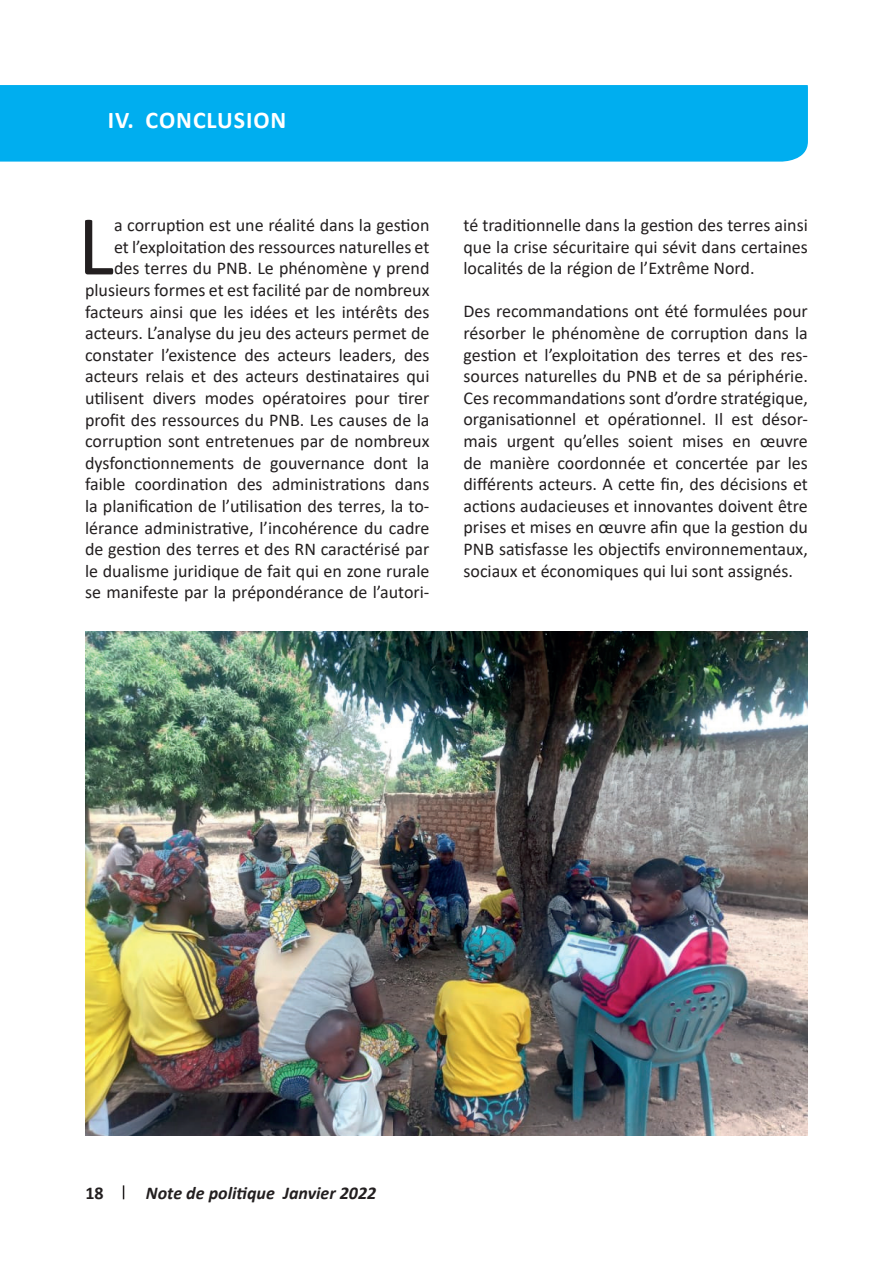
<style>
.page{position:relative;width:893px;height:1263px;background:#fff}
.page>*{position:absolute;margin:0;border:0;box-sizing:border-box;transform-origin:0 0}
.t1{font:86.1px "Calibri";color:#231f20}
.t2{font:700 24px "Calibri";letter-spacing:.04em;color:#fff}
.t3{font:18px/21.6px "Calibri";color:#231f20;text-align:justify}
.t4{font:italic 700 18px "Calibri";color:#231f20}
.t5{font:700 18px "Calibri";color:#231f20}
</style>
<div class="page">
<svg style="left:123px;top:1185px;width:1px;height:14px"></svg>
<div style="left:0;top:85px;width:808px;height:77px;background:#00aeef"></div>
<img style="left:85px;top:631px;width:723px;height:504px">
<h2 class="t2" style="left:108px;top:103px;width:180px">IV. CONCLUSION</h2>
<p class="t3" style="left:85px;top:214px;width:346px;text-align:right">a corruption est une réalité dans la gestion<br>et l’exploitation des ressources naturelles et des terres du PNB. Le phénomène y prend plusieurs formes et est facilité par de nombreux facteurs ainsi que les idées et les intérêts des acteurs. L’analyse du jeu des acteurs permet de constater l’existence des acteurs leaders, des acteurs relais et des acteurs destinataires qui utilisent divers modes opératoires pour tirer profit des ressources du PNB. Les causes de la corruption sont entretenues par de nombreux dysfonctionnements de gouvernance dont la faible coordination des administrations dans la planification de l’utilisation des terres, la to&shy;lérance administrative, l’incohérence du cadre de gestion des terres et des RN caractérisé par le dualisme juridique de fait qui en zone rurale se manifeste par la prépondérance de l’autori-</p>
<h1 class="t1" style="left:78px;top:186px;width:38px">L</h1>
<p class="t3" style="left:463px;top:214px;width:346px">té traditionnelle dans la gestion des terres ainsi que la crise sécuritaire qui sévit dans certaines localités de la région de l’Extrême Nord.</p>
<p class="t3" style="left:463px;top:300px;width:346px">Des recommandations ont été formulées pour résorber le phénomène de corruption dans la gestion et l’exploitation des terres et des res&shy;sources naturelles du PNB et de sa périphérie.<br>Ces recommandations sont d’ordre stratégique, organisationnel et opérationnel. Il est désor&shy;mais urgent qu’elles soient mises en œuvre de manière coordonnée et concertée par les différents acteurs. A cette fin, des décisions et actions audacieuses et innovantes doivent être prises et mises en œuvre afin que la gestion du PNB satisfasse les objectifs environnementaux, sociaux et économiques qui lui sont assignés.</p>
<p class="t5" style="left:85px;top:1180px;width:20px">18</p>
<p class="t4" style="left:146px;top:1180px;width:232px">Note de politique Janvier 2022</p>
</div>
